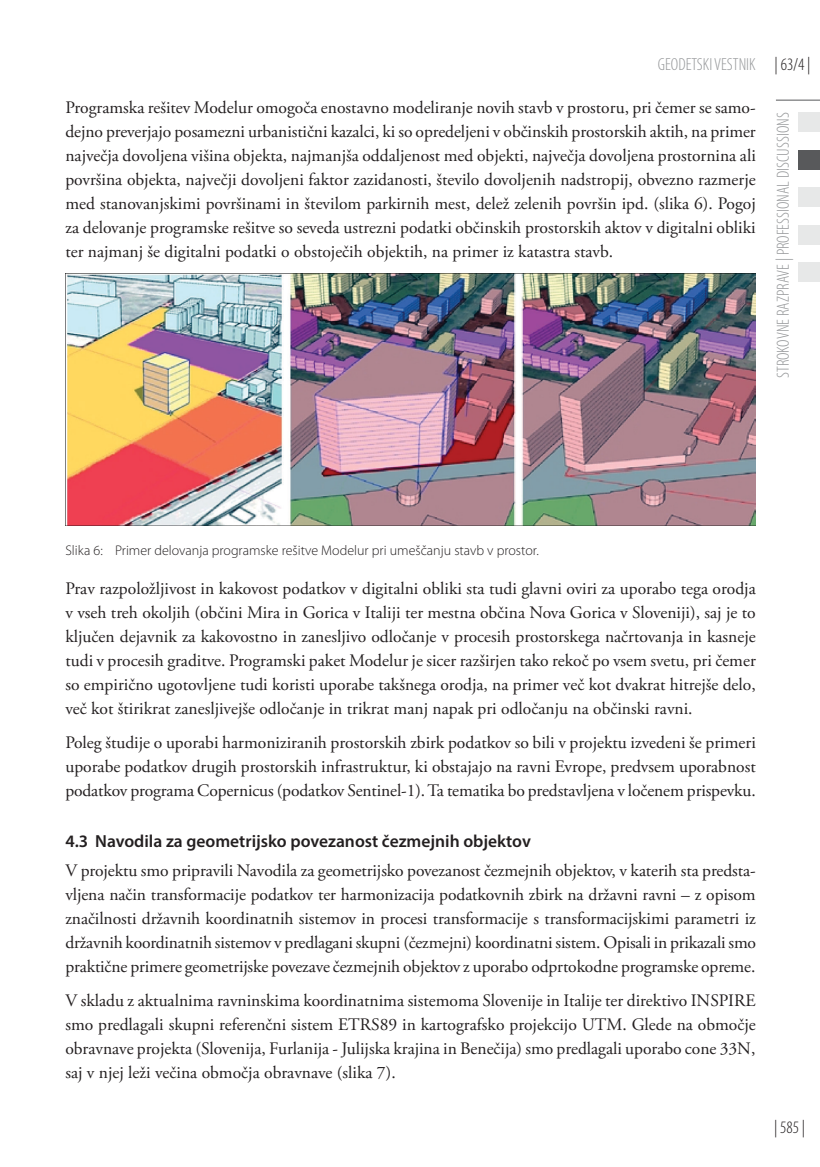
<style>
.page{position:relative;width:820px;height:1167px;background:#fff}
.page>*{position:absolute;margin:0;border:0;box-sizing:border-box;transform-origin:0 0}
.GLAVNI_TEKST_OK{font:17.5px/24px "Adobe Garamond Pro";color:#231f20;text-align:justify}
.t1{font:300 condensed 17.5px "Myriad Pro";color:#949698}
.NASLOV_TEKST-DRUGI_N{font:600 17.5px "Myriad Pro";color:#231f20}
.t2{font:300 condensed 17.5px "Myriad Pro";color:#231f20}
.PODPIS_SLIKA{font:300 14px "Myriad Pro";color:#231f20}
.s1{color:#231f20}
</style>
<div class="page">
<hr style="left:775px;top:100px;width:44px;height:1px;background:#58595b">
<div style="left:797px;top:187px;width:22px;height:20px;background:#e7e8e8"></div>
<div style="left:797px;top:225px;width:22px;height:20px;background:#e7e8e8"></div>
<div style="left:797px;top:262px;width:22px;height:20px;background:#e7e8e8"></div>
<div style="left:797px;top:112px;width:22px;height:20px;background:#e7e8e8"></div>
<div style="left:797px;top:150px;width:22px;height:20px;background:#58595b"></div>
<img style="left:65px;top:273px;width:690px;height:252px">
<p class="t1" style="left:657px;top:54px;width:154px">GEODETSKI VESTNIK <span class="s1">| 63/4 |</span></p>
<p class="t1" style="left:772px;top:378px;width:267px;rotate:-90deg">STROKOVNE RAZPRAVE | PROFESSIONAL DISCUSSIONS</p>
<p class="GLAVNI_TEKST_OK" style="left:65px;top:96px;width:691px">Programska rešitev Modelur omogoča enostavno modeliranje novih stavb v prostoru, pri čemer se samo&shy;dejno preverjajo posamezni urbanistični kazalci, ki so opredeljeni v občinskih prostorskih aktih, na primer največja dovoljena višina objekta, najmanjša oddaljenost med objekti, največja dovoljena prostornina ali površina objekta, največji dovoljeni faktor zazidanosti, število dovoljenih nadstropij, obvezno razmerje med stanovanjskimi površinami in številom parkirnih mest, delež zelenih površin ipd. (slika 6). Pogoj za delovanje programske rešitve so seveda ustrezni podatki občinskih prostorskih aktov v digitalni obliki ter najmanj še digitalni podatki o obstoječih objektih, na primer iz katastra stavb.</p>
<p class="PODPIS_SLIKA" style="left:65px;top:542px;width:474px">Slika 6: Primer delovanja programske rešitve Modelur pri umeščanju stavb v prostor.</p>
<p class="GLAVNI_TEKST_OK" style="left:65px;top:577px;width:691px">Prav razpoložljivost in kakovost podatkov v digitalni obliki sta tudi glavni oviri za uporabo tega orodja v vseh treh okoljih (občini Mira in Gorica v Italiji ter mestna občina Nova Gorica v Sloveniji), saj je to ključen dejavnik za kakovostno in zanesljivo odločanje v procesih prostorskega načrtovanja in kasneje tudi v procesih graditve. Programski paket Modelur je sicer razširjen tako rekoč po vsem svetu, pri čemer so empirično ugotovljene tudi koristi uporabe takšnega orodja, na primer več kot dvakrat hitrejše delo, več kot štirikrat zanesljivejše odločanje in trikrat manj napak pri odločanju na občinski ravni.</p>
<p class="GLAVNI_TEKST_OK" style="left:65px;top:730px;width:691px">Poleg študije o uporabi harmoniziranih prostorskih zbirk podatkov so bili v projektu izvedeni še primeri uporabe podatkov drugih prostorskih infrastruktur, ki obstajajo na ravni Evrope, predvsem uporabnost podatkov programa Copernicus (podatkov Sentinel-1). Ta tematika bo predstavljena v ločenem prispevku.</p>
<p class="NASLOV_TEKST-DRUGI_N" style="left:65px;top:829px;width:466px">4.3 Navodila za geometrijsko povezanost čezmejnih objektov</p>
<p class="GLAVNI_TEKST_OK" style="left:65px;top:859px;width:691px">V projektu smo pripravili Navodila za geometrijsko povezanost čezmejnih objektov, v katerih sta predsta&shy;vljena način transformacije podatkov ter harmonizacija podatkovnih zbirk na državni ravni – z opisom značilnosti državnih koordinatnih sistemov in procesi transformacije s transformacijskimi parametri iz državnih koordinatnih sistemov v predlagani skupni (čezmejni) koordinatni sistem. Opisali in prikazali smo praktične primere geometrijske povezave čezmejnih objektov z uporabo odprtokodne programske opreme.</p>
<p class="GLAVNI_TEKST_OK" style="left:65px;top:988px;width:691px">V skladu z aktualnima ravninskima koordinatnima sistemoma Slovenije in Italije ter direktivo INSPIRE smo predlagali skupni referenčni sistem ETRS89 in kartografsko projekcijo UTM. Glede na območje obravnave projekta (Slovenija, Furlanija - Julijska krajina in Benečija) smo predlagali uporabo cone 33N, saj v njej leži večina območja obravnave (slika 7).</p>
<p class="t2" style="left:773px;top:1116px;width:32px">| 585 |</p>
</div>
